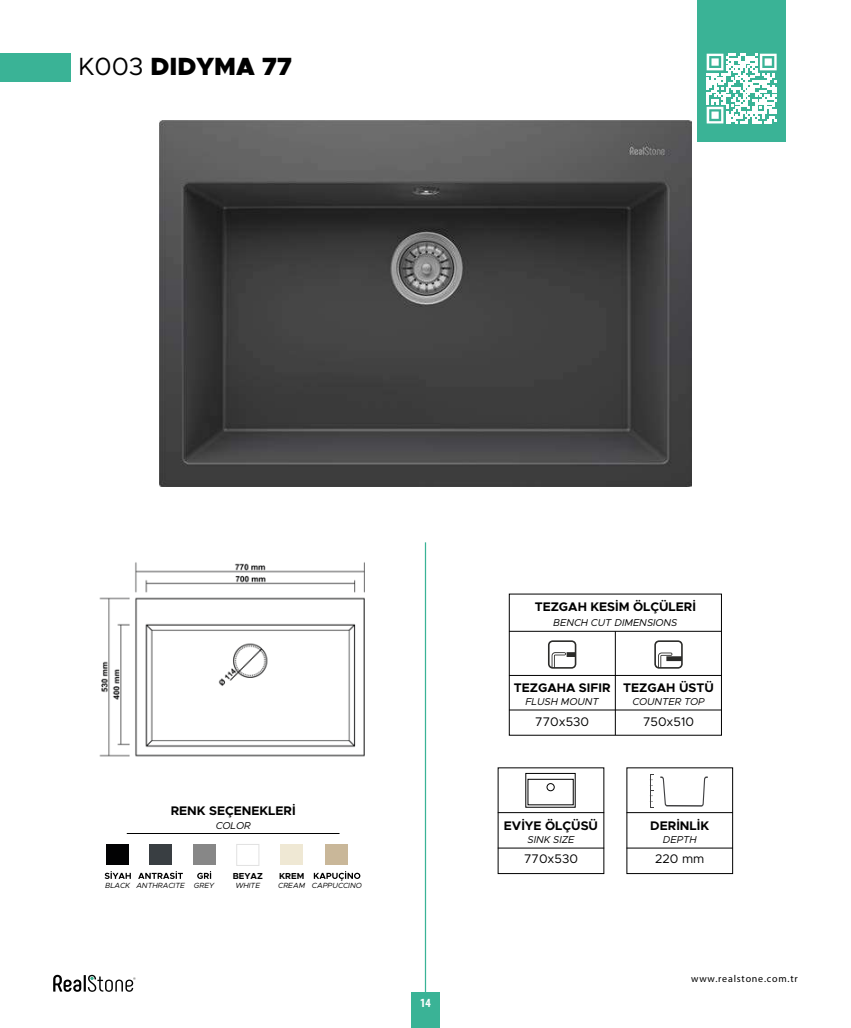
<style>
.page{position:relative;width:851px;height:1028px;background:#fff}
.page>*{position:absolute;margin:0;border:0;box-sizing:border-box;transform-origin:0 0}
.t1{font:900 25px "Metropolis";color:#000}
.t2{font:700 12.5px "Metropolis";color:#000}
.t3{font:12.5px "Metropolis";color:#000}
.t4{font:700 condensed 12.5px "Myriad Pro";color:#fff}
.t5{font:italic 10px "Metropolis";color:#000}
.t6{font:10px "Myriad Pro";letter-spacing:.08em;color:#000}
.t7{font:700 8.75px "Metropolis";color:#000}
.t8{font:italic 7.5px "Metropolis";color:#000}
.s1{font-weight:400}
</style>
<div class="page">
<svg style="left:53px;top:974px;width:82px;height:17px"></svg>
<div style="left:411px;top:992px;width:28px;height:36px;background:#3ab396"></div>
<div style="left:0;top:53px;width:71px;height:28px;background:#3ab396"></div>
<hr style="left:425px;top:542px;width:1px;height:450px;background:#3ab396">
<svg style="left:105px;top:871px;width:26px;height:8px"></svg>
<svg style="left:138px;top:871px;width:45px;height:8px"></svg>
<svg style="left:197px;top:871px;width:14px;height:8px"></svg>
<div style="left:280px;top:844px;width:23px;height:21px;background:#efe8d4"></div>
<div style="left:236px;top:844px;width:23px;height:22px;background:#fff;border:1px solid #e1e1e1"></div>
<div style="left:193px;top:844px;width:22px;height:21px;background:#878787"></div>
<div style="left:149px;top:844px;width:23px;height:21px;background:#393e42"></div>
<div style="left:107px;top:844px;width:22px;height:21px;background:#020203"></div>
<svg style="left:314px;top:871px;width:46px;height:9px"></svg>
<div style="left:326px;top:844px;width:22px;height:21px;background:#c9b799"></div>
<hr style="left:127px;top:833px;width:212px;height:1px;background:#000">
<img style="left:99px;top:562px;width:266px;height:195px">
<hr style="left:497px;top:848px;width:107px;height:1px;background:#000">
<hr style="left:497px;top:812px;width:107px;height:1px;background:#000">
<hr style="left:626px;top:848px;width:106px;height:1px;background:#000">
<hr style="left:626px;top:812px;width:106px;height:1px;background:#000">
<svg style="left:660px;top:776px;width:47px;height:30px"></svg>
<svg style="left:649px;top:774px;width:4px;height:33px"></svg>
<hr style="left:615px;top:631px;width:1px;height:104px;background:#000">
<hr style="left:509px;top:709px;width:212px;height:1px;background:#000">
<hr style="left:509px;top:675px;width:212px;height:1px;background:#000">
<hr style="left:509px;top:631px;width:212px;height:1px;background:#000">
<svg style="left:654px;top:640px;width:28px;height:28px"></svg>
<svg style="left:548px;top:640px;width:28px;height:28px"></svg>
<img style="left:159px;top:120px;width:532px;height:366px">
<svg style="left:525px;top:772px;width:50px;height:36px"></svg>
<div style="left:697px;top:0;width:88px;height:142px;background:#3ab396"></div>
<svg style="left:706px;top:54px;width:70px;height:70px"></svg>
<h1 class="t1" style="left:78px;top:50px;width:215px"><span class="s1">K003</span> DIDYMA 77</h1>
<p class="t2" style="left:171px;top:802px;width:126px">RENK SEÇENEKLERİ</p>
<p class="t5" style="left:216px;top:819px;width:36px">COLOR</p>
<p class="t8" style="left:105px;top:880px;width:110px">BLACK ANTHRACITE GREY</p>
<p class="t7" style="left:233px;top:870px;width:32px">BEYAZ</p>
<p class="t8" style="left:235px;top:880px;width:26px">WHITE</p>
<p class="t7" style="left:279px;top:870px;width:27px">KREM</p>
<p class="t8" style="left:278px;top:880px;width:85px">CREAM CAPPUCCINO</p>
<p class="t4" style="left:420px;top:995px;width:12px">14</p>
<p class="t2" style="left:534px;top:599px;width:163px">TEZGAH KESİM ÖLÇÜLERİ</p>
<p class="t5" style="left:553px;top:616px;width:126px">BENCH CUT DIMENSIONS</p>
<p class="t2" style="left:513px;top:680px;width:98px">TEZGAHA SIFIR</p>
<p class="t3" style="left:535px;top:714px;width:55px">770x530</p>
<p class="t5" style="left:525px;top:695px;width:75px">FLUSH MOUNT</p>
<p class="t2" style="left:623px;top:680px;width:92px">TEZGAH ÜSTÜ</p>
<p class="t3" style="left:643px;top:714px;width:52px">750x510</p>
<p class="t5" style="left:632px;top:695px;width:74px">COUNTER TOP</p>
<p class="t2" style="left:504px;top:817px;width:96px">EVİYE ÖLÇÜSÜ</p>
<p class="t3" style="left:524px;top:851px;width:55px">770x530</p>
<p class="t5" style="left:527px;top:833px;width:48px">SINK SIZE</p>
<p class="t2" style="left:650px;top:817px;width:60px">DERİNLİK</p>
<p class="t3" style="left:655px;top:851px;width:51px">220 mm</p>
<p class="t5" style="left:662px;top:833px;width:35px">DEPTH</p>
<p class="t6" style="left:691px;top:972px;width:108px">www.realstone.com.tr</p>
</div>
